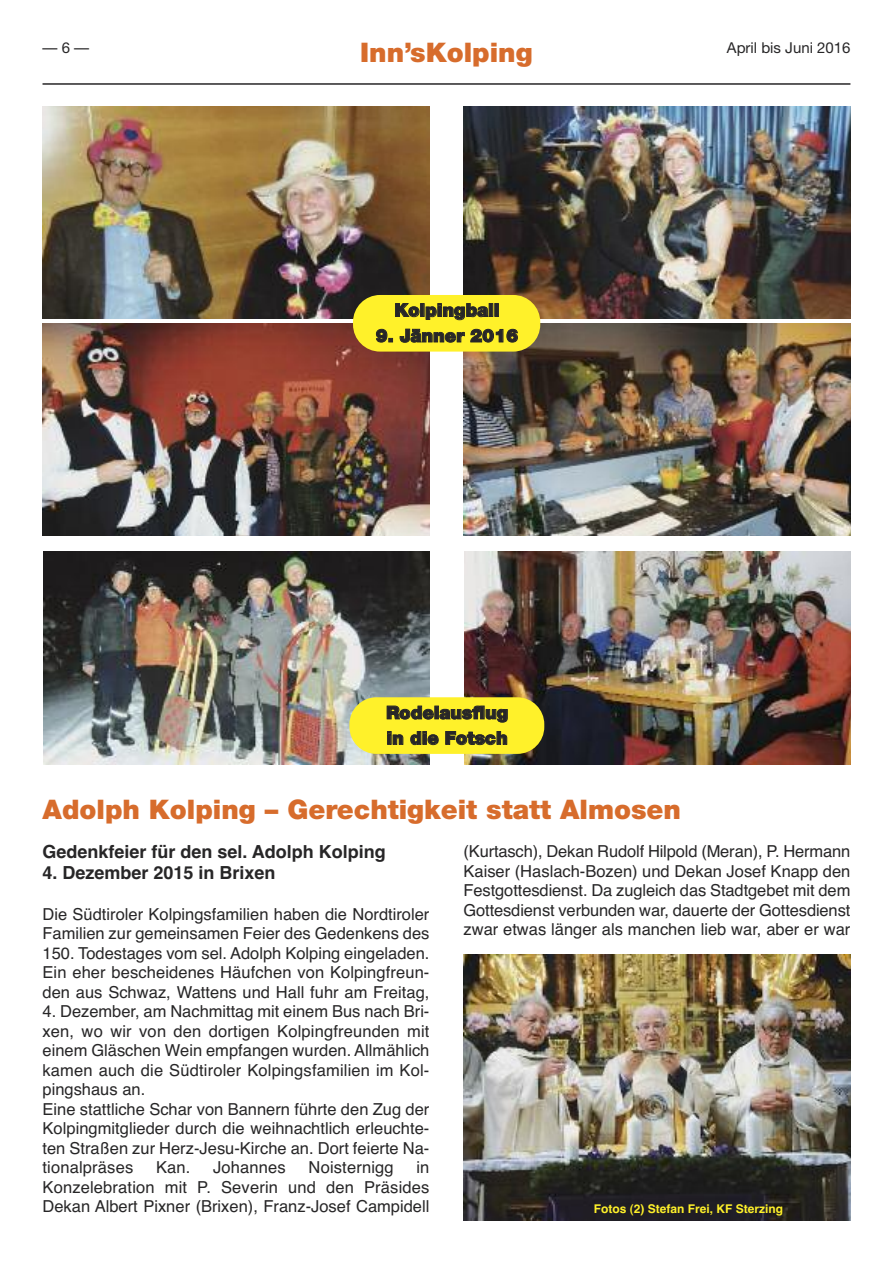
<style>
.page{position:relative;width:893px;height:1263px;background:#fff}
.page>*{position:absolute;margin:0;border:0;box-sizing:border-box;transform-origin:0 0}
.t1{font:900 27px "Helvetica Neue";color:#d76c2c}
.t2{font:700 18px "Helvetica";color:#272627}
.t3{font:900 18px/25.5px "Helvetica Neue";color:#272627}
.t4{font:16.5px/19.5px "Helvetica";color:#272627;text-align:justify}
.t5{font:15px "Helvetica Neue";color:#272627}
.t6{font:700 12px "Helvetica";color:#fff12a}
</style>
<div class="page">
<hr style="left:43px;top:83px;width:807px;height:2px;background:#272627">
<img style="left:465px;top:551px;width:385px;height:213px">
<img style="left:44px;top:551px;width:385px;height:213px">
<div style="left:349px;top:697px;width:195px;height:57px;background:#fff12a;border-radius:27px"></div>
<img style="left:463px;top:954px;width:387px;height:266px">
<img style="left:43px;top:106px;width:386px;height:213px">
<img style="left:43px;top:323px;width:386px;height:213px">
<img style="left:463px;top:106px;width:387px;height:213px">
<img style="left:463px;top:323px;width:387px;height:213px">
<div style="left:353px;top:295px;width:187px;height:57px;background:#fff12a;border-radius:27px"></div>
<p class="t5" style="left:43px;top:43px;width:48px">—6—</p>
<p class="t5" style="left:727px;top:43px;width:125px">April bis Juni 2016</p>
<h1 class="t1" style="left:360px;top:43px;width:174px">Inn’sKolping</h1>
<p class="t3" style="left:394px;top:299px;width:107px">Kolpingball</p>
<p class="t3" style="left:376px;top:324px;width:144px">9. Jänner 2016</p>
<p class="t3" style="left:386px;top:701px;width:123px">Rodelausflug in die Fotsch</p>
<h1 class="t1" style="left:43px;top:799px;width:640px">Adolph Kolping – Gerechtigkeit statt Almosen</h1>
<p class="t2" style="left:43px;top:841px;width:345px">Gedenkfeier für den sel. Adolph Kolping</p>
<p class="t2" style="left:43px;top:862px;width:235px">4. Dezember 2015 in Brixen</p>
<p class="t4" style="left:43px;top:904px;width:388px">Die Südtiroler Kolpingsfamilien haben die Nordtiroler Familien zur gemeinsamen Feier des Gedenkens des 150. Todestages vom sel. Adolph Kolping eingeladen.<br>Ein eher bescheidenes Häufchen von Kolpingfreun&shy;den aus Schwaz, Wattens und Hall fuhr am Freitag,</p>
<p class="t4" style="left:43px;top:1002px;width:388px;text-align:left">4. Dezember, am Nachmittag mit einem Bus nach Bri&shy;xen, wo wir von den dortigen Kolpingfreunden mit einem Gläschen Wein empfangen wurden. Allmählich kamen auch die Südtiroler Kolpingsfamilien im Kol&shy;pingshaus an.<br>Eine stattliche Schar von Bannern führte den Zug der Kolpingmitglieder durch die weihnachtlich erleuchte&shy;ten Straßen zur Herz-Jesu-Kirche an. Dort feierte Na&shy;tionalpräses</p>
<p class="t4" style="left:156px;top:1158px;width:36px">Kan.</p>
<p class="t4" style="left:213px;top:1158px;width:74px">Johannes</p>
<p class="t4" style="left:309px;top:1158px;width:87px">Noisternigg</p>
<p class="t4" style="left:43px;top:1158px;width:388px;text-indent:374px">in Konzelebration mit P. Severin und den Präsides Dekan Albert Pixner (Brixen), Franz-Josef Campidell</p>
<p class="t4" style="left:463px;top:841px;width:388px">(Kurtasch), Dekan Rudolf Hilpold (Meran), P. Hermann Kaiser (Haslach-Bozen) und Dekan Josef Knapp den Festgottesdienst. Da zugleich das Stadtgebet mit dem Gottesdienst verbunden war, dauerte der Gottesdienst zwar etwas länger als manchen lieb war, aber er war</p>
<p class="t6" style="left:594px;top:1202px;width:191px">Fotos (2) Stefan Frei, KF Sterzing</p>
</div>
